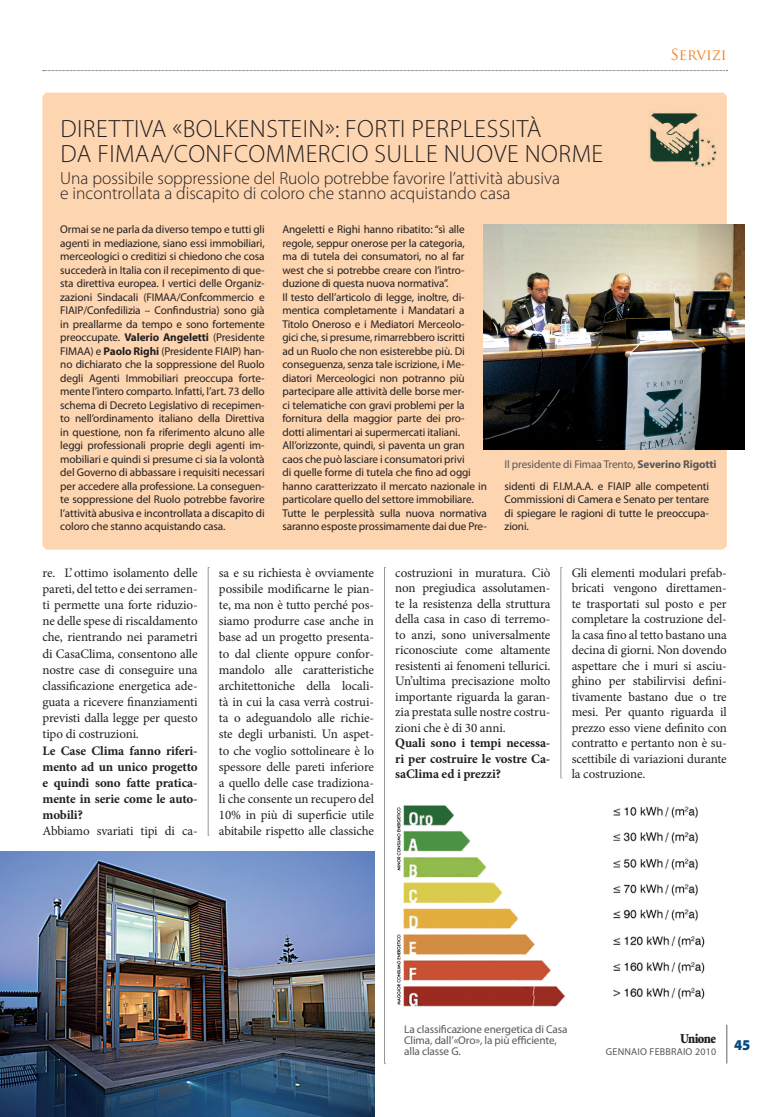
<style>
.page{position:relative;width:780px;height:1117px;background:#fff}
.page>*{position:absolute;margin:0;border:0;box-sizing:border-box;transform-origin:0 0}
._04_Box_1{font:300 25px/25px "Myriad Pro";letter-spacing:.02em;color:#231f20}
._04_Box_2{font:300 17.5px/15px "Myriad Pro";color:#231f20}
._04_Box_3{font:15px "Trajan Pro";letter-spacing:-.01em;color:#f58220}
.t1{font:900 15px "Myriad Pro";color:#00467e;scale:.95 1}
.t2{font:900 13.75px "Minion Std";letter-spacing:-.04em;color:#231f20;scale:.9 1}
._02_Testo{font:13px/16.1px "Minion Pro";letter-spacing:-.01em;color:#231f20;text-align:justify}
._02_Testo-2{font:700 13px/16.1px "Minion Pro";letter-spacing:-.01em;color:#231f20;text-align:justify}
._04_Box_3-2{font:11.25px/13.5px "Myriad Pro";letter-spacing:-.01em;color:#231f20;text-align:justify}
._03_Didascalie{font:11.25px/11.2px "Myriad Pro";letter-spacing:-.01em;color:#57585a}
.t3{font:10px "Myriad Pro";letter-spacing:.02em;color:#57585a}
.s1{font-weight:700}
</style>
<div class="page">
<svg style="left:208px;top:567px;width:1px;height:268px"></svg>
<div style="left:43px;top:93px;width:683px;height:456px;background:#fdd5b0"></div>
<svg style="left:384px;top:567px;width:1px;height:497px"></svg>
<svg style="left:560px;top:567px;width:2px;height:211px"></svg>
<img style="left:0;top:851px;width:374px;height:265px">
<img style="left:397px;top:805px;width:308px;height:202px">
<hr style="left:726px;top:1024px;width:1px;height:39px;background:#636366">
<svg style="left:43px;top:70px;width:684px;height:1px"></svg>
<img style="left:483px;top:224px;width:261px;height:225px">
<img style="left:648px;top:111px;width:68px;height:55px">
<p class="_04_Box_1" style="left:60px;top:116px;width:544px">DIRETTIVA «BOLKENSTEIN»: FORTI PERPLESSITà<br>DA FIMAA/CONFCOMMERCIO SULLE NUOVE NORME</p>
<p class="_04_Box_2" style="left:60px;top:170px;width:501px">Una possibile soppressione del Ruolo potrebbe favorire l’attività abusiva e incontrollata a discapito di coloro che stanno acquistando casa</p>
<p class="_04_Box_3" style="left:670px;top:45px;width:58px">SERVIZI</p>
<p class="_04_Box_3-2" style="left:60px;top:222px;width:206px">Ormai se ne parla da diverso tempo e tutti gli agenti in mediazione, siano essi immobiliari, merceologici o creditizi si chiedono che cosa succederà in Italia con il recepimento di que&shy;sta direttiva europea. I vertici delle Organiz&shy;zazioni Sindacali (FIMAA/Confcommercio e FIAIP/Confedilizia – Confindustria) sono già in preallarme da tempo e sono fortemente preoccupate. <span class="s1">Valerio Angeletti</span> (Presidente FIMAA) e <span class="s1">Paolo Righi</span> (Presidente FIAIP) han&shy;no dichiarato che la soppressione del Ruolo degli Agenti Immobiliari preoccupa forte&shy;mente l’intero comparto. Infatti, l’art. 73 dello schema di Decreto Legislativo di recepimen&shy;to nell’ordinamento italiano della Direttiva in questione, non fa riferimento alcuno alle leggi professionali proprie degli agenti im&shy;mobiliari e quindi si presume ci sia la volontà del Governo di abbassare i requisiti necessari per accedere alla professione. La conseguen&shy;te soppressione del Ruolo potrebbe favorire l’attività abusiva e incontrollata a discapito di coloro che stanno acquistando casa.</p>
<p class="_04_Box_3-2" style="left:282px;top:222px;width:184px">Angeletti e Righi hanno ribatito: “sì alle regole, seppur onerose per la categoria, ma di tutela dei consumatori, no al far west che si potrebbe creare con l’intro&shy;duzione di questa nuova normativa”.</p>
<p class="_04_Box_3-2" style="left:282px;top:290px;width:184px">Il testo dell’articolo di legge, inoltre, di&shy;mentica completamente i Mandatari a Titolo Oneroso e i Mediatori Merceolo&shy;gici che, si presume, rimarrebbero iscritti ad un Ruolo che non esisterebbe più. Di conseguenza, senza tale iscrizione, i Me&shy;diatori Merceologici non potranno più partecipare alle attività delle borse mer&shy;ci telematiche con gravi problemi per la fornitura della maggior parte dei pro&shy;dotti alimentari ai supermercati italiani.</p>
<p class="_04_Box_3-2" style="left:282px;top:438px;width:206px;text-align:left">All’orizzonte, quindi, si paventa un gran caos che può lasciare i consumatori privi<br>di quelle forme di tutela che fino ad oggi hanno caratterizzato il mercato nazionale in particolare quello del settore immobiliare.</p>
<p class="_04_Box_3-2" style="left:282px;top:506px;width:206px">Tutte le perplessità sulla nuova normativa saranno esposte prossimamente dai due Pre-</p>
<p class="_03_Didascalie" style="left:504px;top:458px;width:214px">Il presidente di Fimaa Trento, <span class="s1">Severino Rigotti</span></p>
<p class="_04_Box_3-2" style="left:504px;top:479px;width:206px">sidenti di F.I.M.A.A. e FIAIP alle competenti Commissioni di Camera e Senato per tentare di spiegare le ragioni di tutte le preoccupa&shy;zioni.</p>
<p class="_02_Testo" style="left:43px;top:564px;width:157px">re. L’ ottimo isolamento delle pareti, del tetto e dei serramen&shy;ti permette una forte riduzio&shy;ne delle spese di riscaldamento che, rientrando nei parametri di CasaClima, consentono alle nostre case di conseguire una classificazione energetica ade&shy;guata a ricevere finanziamenti previsti dalla legge per questo tipo di costruzioni.</p>
<p class="_02_Testo-2" style="left:43px;top:742px;width:157px">Le Case Clima fanno riferi&shy;mento ad un unico progetto e quindi sono fatte pratica&shy;mente in serie come le auto&shy;mobili?</p>
<p class="_02_Testo" style="left:43px;top:822px;width:157px">Abbiamo svariati tipi di ca-</p>
<p class="_02_Testo" style="left:219px;top:564px;width:157px">sa e su richiesta è ovviamente possibile modificarne le pian&shy;te, ma non è tutto perché pos&shy;siamo produrre case anche in base ad un progetto presenta&shy;to dal cliente oppure confor&shy;mandolo alle caratteristiche architettoniche della locali&shy;tà in cui la casa verrà costrui&shy;ta o adeguandolo alle richie&shy;ste degli urbanisti. Un aspet&shy;to che voglio sottolineare è lo spessore delle pareti inferiore a quello delle case tradiziona&shy;li che consente un recupero del 10% in più di superficie utile abitabile rispetto alle classiche</p>
<p class="_02_Testo" style="left:395px;top:565px;width:157px;line-height:15.5px">costruzioni in muratura. Ciò non pregiudica assolutamen&shy;te la resistenza della struttura della casa in caso di terremo&shy;to anzi, sono universalmente riconosciute come altamente resistenti ai fenomeni tellurici.<br>Un’ultima precisazione molto importante riguarda la garan&shy;zia prestata sulle nostre costru&shy;zioni che è di 30 anni.</p>
<p class="_02_Testo-2" style="left:395px;top:735px;width:157px;line-height:15.5px">Quali sono i tempi necessa&shy;ri per costruire le vostre Ca&shy;saClima ed i prezzi?</p>
<p class="_02_Testo" style="left:571px;top:565px;width:157px;line-height:15.5px">Gli elementi modulari prefab&shy;bricati vengono direttamen&shy;te trasportati sul posto e per completare la costruzione del&shy;la casa fino al tetto bastano una decina di giorni. Non dovendo aspettare che i muri si asciu&shy;ghino per stabilirvisi defini&shy;tivamente bastano due o tre mesi. Per quanto riguarda il prezzo esso viene definito con contratto e pertanto non è su&shy;scettibile di variazioni durante la costruzione.</p>
<p class="_03_Didascalie" style="left:404px;top:1022px;width:165px">La classificazione energetica di Casa<br>Clima, dall’«Oro», la più efficiente, alla classe G.</p>
<p class="t2" style="left:680px;top:1031px;width:42px">Unione</p>
<p class="t3" style="left:606px;top:1044px;width:112px">GENNAIO FEBBRAIO 2010</p>
<p class="t1" style="left:734px;top:1034px;width:18px">45</p>
</div>
